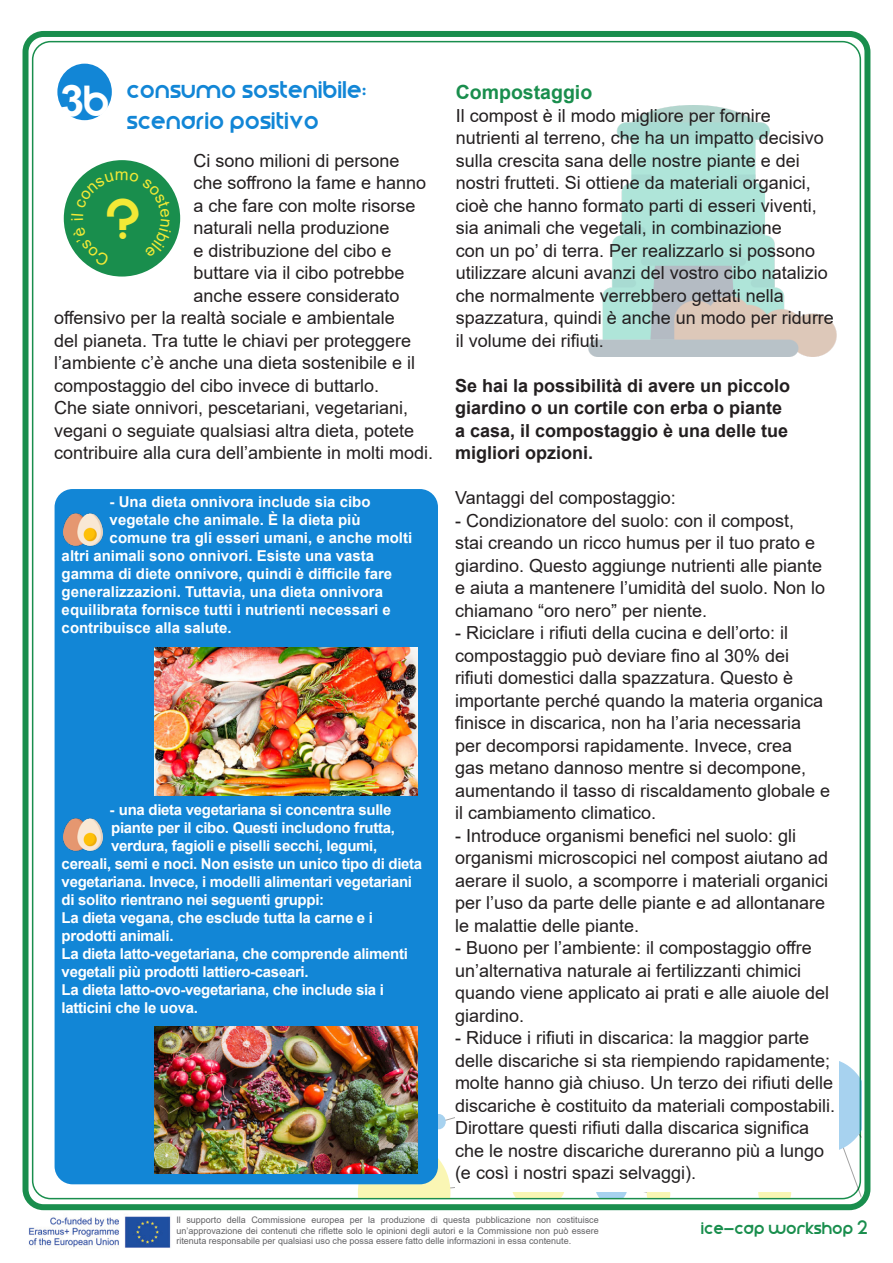
<style>
.page{position:relative;width:893px;height:1263px;background:#fff}
.page>*{position:absolute;margin:0;border:0;box-sizing:border-box;transform-origin:0 0}
.t1{font:700 43.5px "Arial";color:#fff}
.t2{font:36px "Smooth Circulars";color:#f2e936}
.Texto_gral{font:700 19.5px "Arial";color:#198e4d}
.Texto_gral-2{font:18px/22.5px "Arial";color:#231f20}
.Texto_gral-3{font:700 18px/22.5px "Arial";color:#231f20}
.t3{font:700 15px/18px "Arial";letter-spacing:-.02em;color:#fff}
.t4{font:700 15px "Arial";color:#fff}
.t5{font:15px "Smooth Circulars";color:#1286d6}
.t6{font:10.5px "Smooth Circulars";color:#198e4d}
.t7{font:9px/10.8px "Arial";color:#616164;text-align:justify}
.s1{font-family:"Smooth Circulars";font-weight:400;font-size:27px}
</style>
<div class="page">
<img style="left:28px;top:1210px;width:148px;height:38px">
<div style="left:23px;top:31px;width:847px;height:1179px;border:6px solid #198e4d;border-radius:18px"></div>
<svg style="left:358px;top:1058px;width:503px;height:140px"></svg>
<div style="left:432px;top:1114px;width:14px;height:15px;background:#a7d2ef;border-radius:50%"></div>
<div style="left:57px;top:64px;width:55px;height:56px;background:#1286d6;border-radius:50%"></div>
<div style="left:55px;top:489px;width:383px;height:695px;background:#1286d6;border-radius:18px"></div>
<img style="left:155px;top:648px;width:262px;height:147px">
<img style="left:155px;top:1026px;width:262px;height:148px">
<img style="left:588px;top:105px;width:249px;height:252px">
<div style="left:455px;top:1044px;width:383px;height:148px;background:#fff"></div>
<div style="left:64px;top:160px;width:116px;height:117px;background:#198e4d;border-radius:50%"></div>
<img style="left:63px;top:513px;width:40px;height:34px">
<img style="left:63px;top:818px;width:40px;height:34px">
<svg style="left:71px;top:171px;width:100px;height:96px"></svg>
<p class="t1" style="left:60px;top:71px;width:53px">3<span class="s1">b</span></p>
<p class="t5" style="left:128px;top:84px;width:243px">consumo sostenibile:</p>
<p class="t5" style="left:128px;top:115px;width:194px">scenario positivo</p>
<p class="Texto_gral-2" style="left:194px;top:149px;width:208px">Ci sono milioni di persone</p>
<p class="Texto_gral-2" style="left:194px;top:171px;width:234px">che soffrono la fame e hanno</p>
<p class="Texto_gral-2" style="left:194px;top:194px;width:224px">a che fare con molte risorse</p>
<p class="Texto_gral-2" style="left:194px;top:216px;width:198px">naturali nella produzione</p>
<p class="Texto_gral-2" style="left:194px;top:239px;width:200px">e distribuzione del cibo e</p>
<p class="Texto_gral-2" style="left:194px;top:261px;width:213px">buttare via il cibo potrebbe</p>
<p class="Texto_gral-2" style="left:194px;top:284px;width:208px">anche essere considerato</p>
<p class="Texto_gral-2" style="left:54px;top:306px;width:342px">offensivo per la realtà sociale e ambientale</p>
<p class="Texto_gral-2" style="left:54px;top:329px;width:359px">del pianeta. Tra tutte le chiavi per proteggere</p>
<p class="Texto_gral-2" style="left:54px;top:351px;width:363px">l’ambiente c’è anche una dieta sostenibile e il</p>
<p class="Texto_gral-2" style="left:54px;top:374px;width:327px">compostaggio del cibo invece di buttarlo.</p>
<p class="Texto_gral-2" style="left:54px;top:396px;width:381px">Che siate onnivori, pescetariani, vegetariani, vegani o seguiate qualsiasi altra dieta, potete contribuire alla cura dell’ambiente in molti modi.</p>
<p class="t2" style="left:107px;top:206px;width:37px">?</p>
<p class="t4" style="left:110px;top:491px;width:262px">- Una dieta onnivora include sia cibo</p>
<p class="t4" style="left:110px;top:509px;width:252px">vegetale che animale. È la dieta più</p>
<p class="t4" style="left:110px;top:527px;width:304px">comune tra gli esseri umani, e anche molti</p>
<p class="t4" style="left:62px;top:545px;width:314px">altri animali sono onnivori. Esiste una vasta</p>
<p class="t4" style="left:62px;top:563px;width:332px">gamma di diete onnivore, quindi è difficile fare</p>
<p class="t4" style="left:62px;top:581px;width:323px">generalizzazioni. Tuttavia, una dieta onnivora</p>
<p class="t4" style="left:62px;top:599px;width:331px">equilibrata fornisce tutti i nutrienti necessari e</p>
<p class="t4" style="left:62px;top:617px;width:172px">contribuisce alla salute.</p>
<p class="t3" style="left:110px;top:801px;width:283px">- una dieta vegetariana si concentra sulle</p>
<p class="t3" style="left:111px;top:819px;width:285px">piante per il cibo. Questi includono frutta,</p>
<p class="t3" style="left:111px;top:837px;width:268px">verdura, fagioli e piselli secchi, legumi,</p>
<p class="t3" style="left:62px;top:855px;width:362px">cereali, semi e noci. Non esiste un unico tipo di dieta</p>
<p class="t3" style="left:62px;top:873px;width:352px">vegetariana. Invece, i modelli alimentari vegetariani</p>
<p class="t3" style="left:62px;top:891px;width:264px">di solito rientrano nei seguenti gruppi:</p>
<p class="t3" style="left:62px;top:909px;width:313px">La dieta vegana, che esclude tutta la carne e i prodotti animali.</p>
<p class="t3" style="left:62px;top:945px;width:348px">La dieta latto-vegetariana, che comprende alimenti vegetali più prodotti lattiero-caseari.</p>
<p class="t3" style="left:62px;top:981px;width:324px">La dieta latto-ovo-vegetariana, che include sia i latticini che le uova.</p>
<p class="Texto_gral" style="left:456px;top:78px;width:138px">Compostaggio</p>
<p class="Texto_gral-2" style="left:456px;top:104px;width:380px">Il compost è il modo migliore per fornire nutrienti al terreno, che ha un impatto decisivo sulla crescita sana delle nostre piante e dei nostri frutteti. Si ottiene da materiali organici, cioè che hanno formato parti di esseri viventi, sia animali che vegetali, in combinazione<br>con un po’ di terra. Per realizzarlo si possono utilizzare alcuni avanzi del vostro cibo natalizio che normalmente verrebbero gettati nella spazzatura, quindi è anche un modo per ridurre il volume dei rifiuti.</p>
<p class="Texto_gral-3" style="left:455px;top:374px;width:337px">Se hai la possibilità di avere un piccolo giardino o un cortile con erba o piante a casa, il compostaggio è una delle tue migliori opzioni.</p>
<p class="Texto_gral-2" style="left:455px;top:486px;width:222px">Vantaggi del compostaggio:</p>
<p class="Texto_gral-2" style="left:455px;top:509px;width:372px">- Condizionatore del suolo: con il compost, stai creando un ricco humus per il tuo prato e giardino. Questo aggiunge nutrienti alle piante e aiuta a mantenere l’umidità del suolo. Non lo chiamano “oro nero” per niente.</p>
<p class="Texto_gral-2" style="left:455px;top:621px;width:377px">- Riciclare i rifiuti della cucina e dell’orto: il compostaggio può deviare fino al 30% dei rifiuti domestici dalla spazzatura. Questo è importante perché quando la materia organica finisce in discarica, non ha l’aria necessaria per decomporsi rapidamente. Invece, crea<br>gas metano dannoso mentre si decompone, aumentando il tasso di riscaldamento globale e il cambiamento climatico.</p>
<p class="Texto_gral-2" style="left:455px;top:824px;width:375px">- Introduce organismi benefici nel suolo: gli organismi microscopici nel compost aiutano ad aerare il suolo, a scomporre i materiali organici per l’uso da parte delle piante e ad allontanare le malattie delle piante.</p>
<p class="Texto_gral-2" style="left:455px;top:936px;width:376px">- Buono per l’ambiente: il compostaggio offre un’alternativa naturale ai fertilizzanti chimici quando viene applicato ai prati e alle aiuole del giardino.</p>
<p class="Texto_gral-2" style="left:455px;top:1026px;width:382px">- Riduce i rifiuti in discarica: la maggior parte delle discariche si sta riempiendo rapidamente; molte hanno già chiuso. Un terzo dei rifiuti delle discariche è costituito da materiali compostabili.<br>Dirottare questi rifiuti dalla discarica significa che le nostre discariche dureranno più a lungo (e così i nostri spazi selvaggi).</p>
<p class="t7" style="left:176px;top:1214px;width:424px">Il supporto della Commissione europea per la produzione di questa pubblicazione non costituisce un’approvazione dei contenuti che riflette solo le opinioni degli autori e la Commissione non può essere ritenuta responsabile per qualsiasi uso che possa essere fatto delle informazioni in essa contenute.</p>
<p class="t6" style="left:702px;top:1224px;width:168px">ice-cap WORKSHOP 2</p>
</div>
